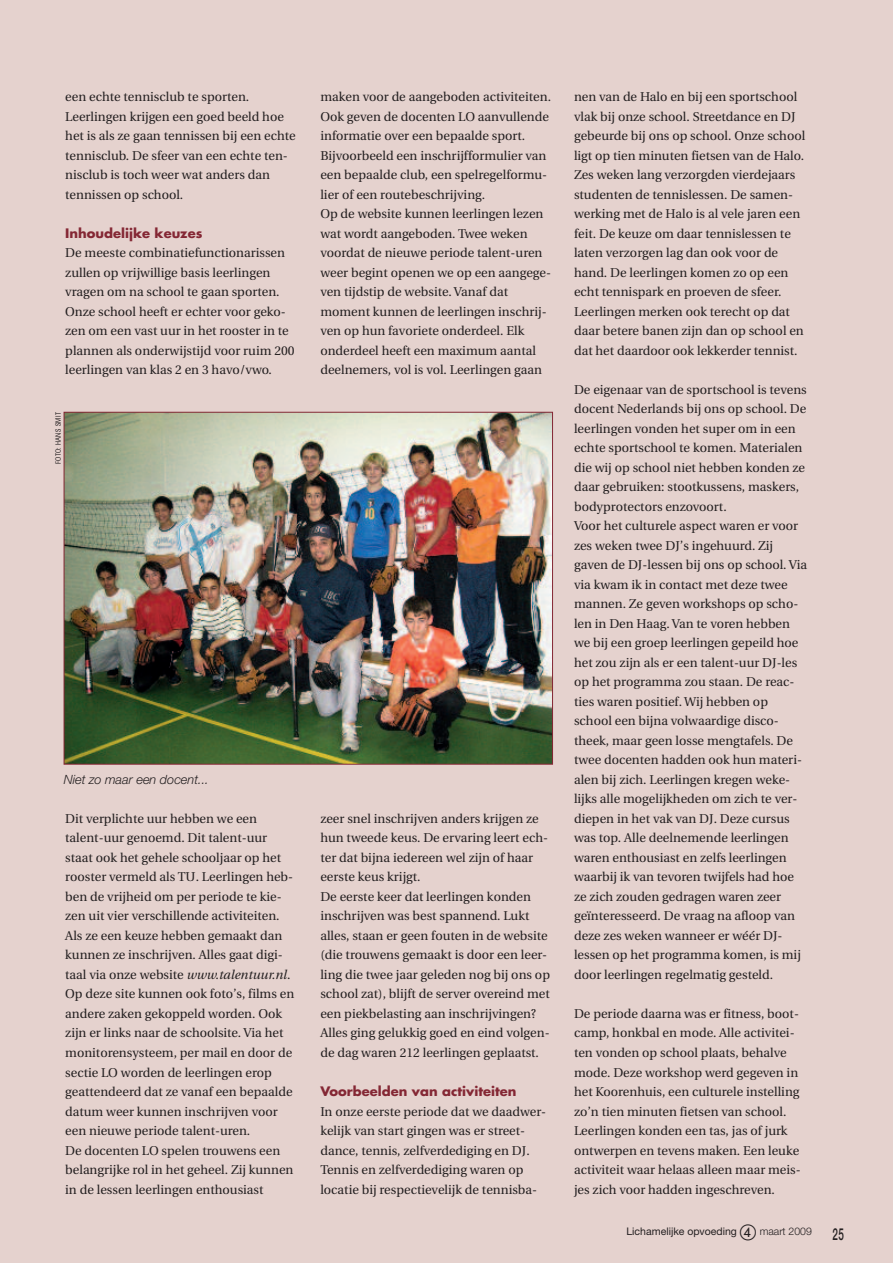
<style>
.page{position:relative;width:893px;height:1263px;background:#e5d2ce}
.page>*{position:absolute;margin:0;border:0;box-sizing:border-box;transform-origin:0 0}
.t1{font:500 16.5px "Helvetica Neue";color:#231f20;scale:.6 1}
.t2{font:12.75px/19.5px "Utopia";color:#231f20}
.t3{font:700 12.75px "Futura";color:#842734}
.t4{font:italic 300 12.75px "Helvetica Neue";color:#231f20}
.t5{font:10.5px "Helvetica Neue";color:#231f20}
.t6{font:300 10.5px "Helvetica Neue";color:#231f20}
.t7{font:7.5px "Imago";letter-spacing:.07em;color:#231f20;scale:.8 1}
.s1{font-style:italic}
</style>
<div class="page">
<img style="left:66px;top:414px;width:485px;height:348px">
<p class="t2" style="left:65px;top:88px;width:232px">een echte tennisclub te sporten.<br>Leerlingen krijgen een goed beeld hoe het is als ze gaan tennissen bij een echte tennisclub. De sfeer van een echte ten&shy;nisclub is toch weer wat anders dan tennissen op school.</p>
<p class="t3" style="left:65px;top:227px;width:139px">Inhoudelijke keuzes</p>
<p class="t2" style="left:65px;top:244px;width:231px">De meeste combinatiefunctionarissen zullen op vrijwillige basis leerlingen vragen om na school te gaan sporten.<br>Onze school heeft er echter voor geko&shy;zen om een vast uur in het rooster in te plannen als onderwijstijd voor ruim 200 leerlingen van klas 2 en 3 havo/vwo.</p>
<p class="t7" style="left:55px;top:464px;width:66px;rotate:-90deg">FOTO: HANS SMIT</p>
<p class="t4" style="left:64px;top:775px;width:147px">Niet zo maar een docent...</p>
<p class="t2" style="left:65px;top:810px;width:230px">Dit verplichte uur hebben we een talent-uur genoemd. Dit talent-uur staat ook het gehele schooljaar op het rooster vermeld als TU. Leerlingen heb&shy;ben de vrijheid om per periode te kie&shy;zen uit vier verschillende activiteiten.<br>Als ze een keuze hebben gemaakt dan kunnen ze inschrijven. Alles gaat digi&shy;taal via onze website <span class="s1">www.talentuur.nl</span>.<br>Op deze site kunnen ook foto’s, films en andere zaken gekoppeld worden. Ook zijn er links naar de schoolsite. Via het monitorensysteem, per mail en door de sectie LO worden de leerlingen erop geattendeerd dat ze vanaf een bepaalde datum weer kunnen inschrijven voor een nieuwe periode talent-uren.<br>De docenten LO spelen trouwens een belangrijke rol in het geheel. Zij kunnen in de lessen leerlingen enthousiast</p>
<p class="t2" style="left:320px;top:88px;width:232px">maken voor de aangeboden activiteiten.<br>Ook geven de docenten LO aanvullende informatie over een bepaalde sport.<br>Bijvoorbeeld een inschrijfformulier van een bepaalde club, een spelregelformu&shy;lier of een routebeschrijving.<br>Op de website kunnen leerlingen lezen wat wordt aangeboden. Twee weken voordat de nieuwe periode talent-uren weer begint openen we op een aangege&shy;ven tijdstip de website. Vanaf dat moment kunnen de leerlingen inschrij&shy;ven op hun favoriete onderdeel. Elk onderdeel heeft een maximum aantal deelnemers, vol is vol. Leerlingen gaan</p>
<p class="t2" style="left:320px;top:810px;width:231px">zeer snel inschrijven anders krijgen ze hun tweede keus. De ervaring leert ech&shy;ter dat bijna iedereen wel zijn of haar eerste keus krijgt.<br>De eerste keer dat leerlingen konden inschrijven was best spannend. Lukt alles, staan er geen fouten in de website (die trouwens gemaakt is door een leer&shy;ling die twee jaar geleden nog bij ons op school zat), blijft de server overeind met een piekbelasting aan inschrijvingen?<br>Alles ging gelukkig goed en eind volgen&shy;de dag waren 212 leerlingen geplaatst.</p>
<p class="t3" style="left:320px;top:1085px;width:198px">Voorbeelden van activiteiten</p>
<p class="t2" style="left:320px;top:1102px;width:227px">In onze eerste periode dat we daadwer&shy;kelijk van start gingen was er street&shy;dance, tennis, zelfverdediging en DJ.<br>Tennis en zelfverdediging waren op locatie bij respectievelijk de tennisba-</p>
<p class="t2" style="left:574px;top:88px;width:233px">nen van de Halo en bij een sportschool vlak bij onze school. Streetdance en DJ gebeurde bij ons op school. Onze school ligt op tien minuten fietsen van de Halo.<br>Zes weken lang verzorgden vierdejaars studenten de tennislessen. De samen&shy;werking met de Halo is al vele jaren een feit. De keuze om daar tennislessen te laten verzorgen lag dan ook voor de hand. De leerlingen komen zo op een echt tennispark en proeven de sfeer.<br>Leerlingen merken ook terecht op dat daar betere banen zijn dan op school en dat het daardoor ook lekkerder tennist.</p>
<p class="t2" style="left:574px;top:381px;width:235px">De eigenaar van de sportschool is tevens docent Nederlands bij ons op school. De leerlingen vonden het super om in een echte sportschool te komen. Materialen die wij op school niet hebben konden ze daar gebruiken: stootkussens, maskers, bodyprotectors enzovoort.<br>Voor het culturele aspect waren er voor zes weken twee DJ’s ingehuurd. Zij gaven de DJ-lessen bij ons op school. Via via kwam ik in contact met deze twee mannen. Ze geven workshops op scho&shy;len in Den Haag. Van te voren hebben we bij een groep leerlingen gepeild hoe het zou zijn als er een talent-uur DJ-les op het programma zou staan. De reac&shy;ties waren positief. Wij hebben op school een bijna volwaardige disco&shy;theek, maar geen losse mengtafels. De twee docenten hadden ook hun materi&shy;alen bij zich. Leerlingen kregen weke&shy;lijks alle mogelijkheden om zich te ver&shy;diepen in het vak van DJ. Deze cursus was top. Alle deelnemende leerlingen waren enthousiast en zelfs leerlingen waarbij ik van tevoren twijfels had hoe ze zich zouden gedragen waren zeer geïnteresseerd. De vraag na afloop van deze zes weken wanneer er wéér DJ&shy;lessen op het programma komen, is mij door leerlingen regelmatig gesteld.</p>
<p class="t2" style="left:574px;top:1005px;width:228px">De periode daarna was er fitness, boot&shy;camp, honkbal en mode. Alle activitei&shy;ten vonden op school plaats, behalve mode. Deze workshop werd gegeven in het Koorenhuis, een culturele instelling zo’n tien minuten fietsen van school.<br>Leerlingen konden een tas, jas of jurk ontwerpen en tevens maken. Een leuke activiteit waar helaas alleen maar meis&shy;jes zich voor hadden ingeschreven.</p>
<p class="t5" style="left:626px;top:1227px;width:112px">Lichamelijke opvoeding</p>
<p class="t6" style="left:760px;top:1227px;width:54px">maart 2009</p>
<p class="t1" style="left:832px;top:1228px;width:21px">25</p>
</div>
